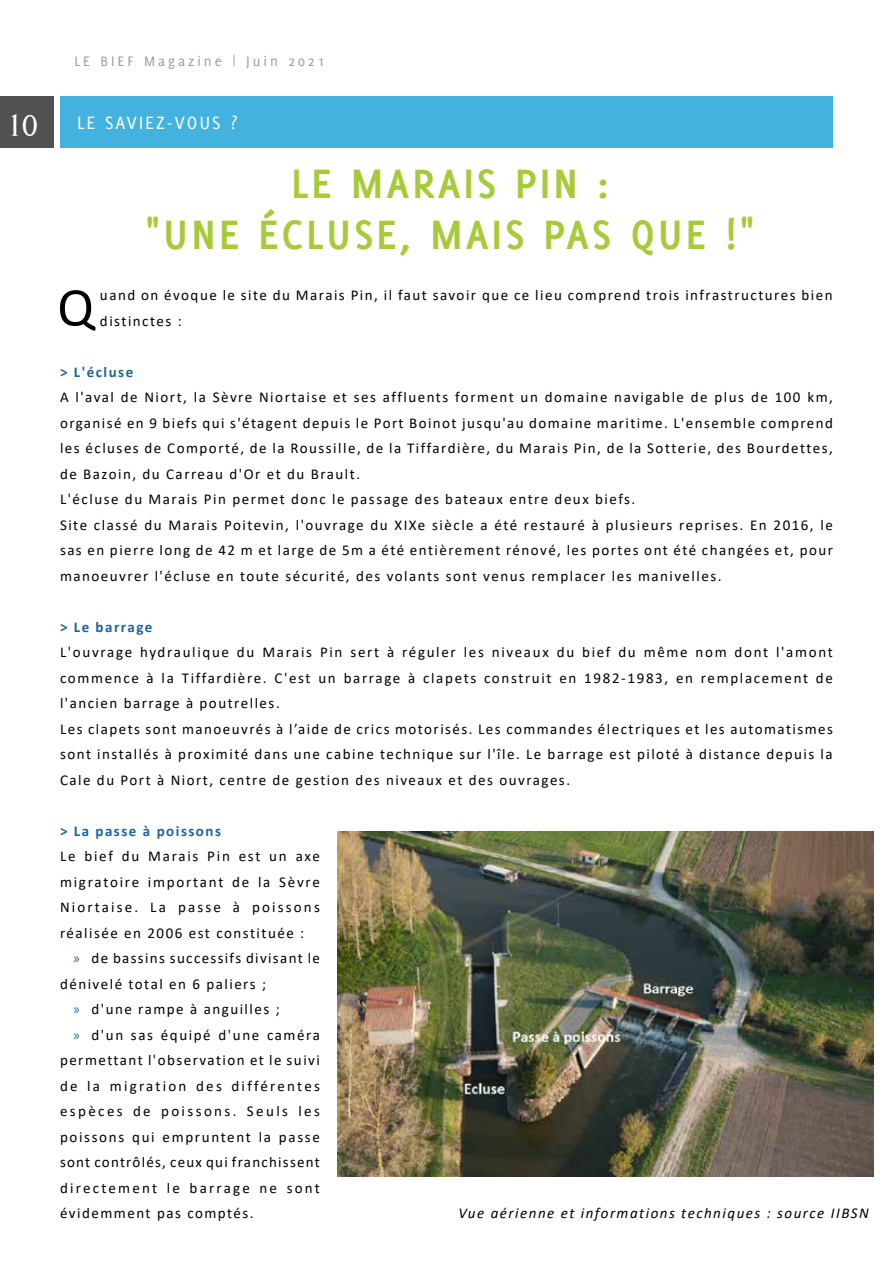
<style>
.page{position:relative;width:893px;height:1263px;background:#fff}
.page>*{position:absolute;margin:0;border:0;box-sizing:border-box;transform-origin:0 0}
.t1{font:55.2px "Calibri";color:#000}
.t2{font:700 45px/51px "Delicious";letter-spacing:.06em;color:#a7ca39;text-align:center}
.t3{font:30px "November Medium Normal";color:#fff}
.t4{font:19.5px "Delicious";letter-spacing:.1em;color:#fff}
.t5{font:15px/25.5px "Calibri";letter-spacing:.1em;color:#000}
.t6{font:15px "Calibri";letter-spacing:.15em;color:#000}
.t7{font:italic 15px "Calibri";letter-spacing:.1em;color:#000}
.t8{font:700 15px "Calibri";letter-spacing:.1em;color:#1c649b}
.t9{font:15px "Calibri";letter-spacing:.16em;color:#000}
.t10{font:15px "Delicious";letter-spacing:.2em;color:#999b9c}
.s1{font-family:"Myriad Pro";color:#1c649b}
</style>
<div class="page">
<img style="left:338px;top:832px;width:535px;height:345px">
<div style="left:0;top:96px;width:53px;height:51px;background:#505252"></div>
<div style="left:60px;top:96px;width:773px;height:51px;background:#43b2de"></div>
<p class="t10" style="left:74px;top:53px;width:252px">LE BIEF Magazine | Juin 2021</p>
<h3 class="t3" style="left:7px;top:109px;width:33px">10</h3>
<h3 class="t4" style="left:77px;top:112px;width:162px">LE SAVIEZ-VOUS ?</h3>
<h2 class="t2" style="left:145px;top:157px;width:611px">LE MARAIS PIN :<br>"UNE ÉCLUSE, MAIS PAS QUE !"</h2>
<h1 class="t1" style="left:57px;top:269px;width:39px">Q</h1>
<p class="t5" style="left:100px;top:282px;width:734px">uand on évoque le site du Marais Pin, il faut savoir que ce lieu comprend trois infrastructures bien distinctes :</p>
<p class="t8" style="left:60px;top:361px;width:75px">&gt; L'écluse</p>
<p class="t5" style="left:60px;top:384px;width:774px">A l'aval de Niort, la Sèvre Niortaise et ses affluents forment un domaine navigable de plus de 100 km, organisé en 9 biefs qui s'étagent depuis le Port Boinot jusqu'au domaine maritime. L'ensemble comprend les écluses de Comporté, de la Roussille, de la Tiffardière, du Marais Pin, de la Sotterie, des Bourdettes, de Bazoin, du Carreau d'Or et du Brault.<br>L'écluse du Marais Pin permet donc le passage des bateaux entre deux biefs.<br>Site classé du Marais Poitevin, l'ouvrage du XIXe siècle a été restauré à plusieurs reprises. En 2016, le sas en pierre long de 42 m et large de 5m a été entièrement rénové, les portes ont été changées et, pour manoeuvrer l'écluse en toute sécurité, des volants sont venus remplacer les manivelles.</p>
<p class="t8" style="left:60px;top:616px;width:94px">&gt; Le barrage</p>
<p class="t5" style="left:60px;top:639px;width:774px">L'ouvrage hydraulique du Marais Pin sert à réguler les niveaux du bief du même nom dont l'amont commence à la Tiffardière. C'est un barrage à clapets construit en 1982-1983, en remplacement de l'ancien barrage à poutrelles.<br>Les clapets sont manoeuvrés à l’aide de crics motorisés. Les commandes électriques et les automatismes sont installés à proximité dans une cabine technique sur l'île. Le barrage est piloté à distance depuis la Cale du Port à Niort, centre de gestion des niveaux et des ouvrages.</p>
<p class="t8" style="left:60px;top:820px;width:163px">&gt; La passe à poissons</p>
<p class="t5" style="left:60px;top:843px;width:261px;text-align:justify">Le bief du Marais Pin est un axe migratoire important de la Sèvre Niortaise. La passe à poissons réalisée en 2006 est constituée :</p>
<p class="t5" style="left:73px;top:945px;width:248px"><span class="s1">»</span> de bassins successifs divisant le</p>
<p class="t5" style="left:60px;top:970px;width:208px">dénivelé total en 6 paliers ;</p>
<p class="t5" style="left:73px;top:996px;width:208px"><span class="s1">»</span> d'une rampe à anguilles ;</p>
<p class="t5" style="left:73px;top:1021px;width:248px"><span class="s1">»</span> d'un sas équipé d'une caméra</p>
<p class="t5" style="left:60px;top:1047px;width:261px">permettant l'observation et le suivi</p>
<p class="t6" style="left:60px;top:1075px;width:261px">de la migration des différentes</p>
<p class="t9" style="left:60px;top:1101px;width:261px">espèces de poissons. Seuls les</p>
<p class="t5" style="left:60px;top:1123px;width:261px">poissons qui empruntent la passe</p>
<p class="t5" style="left:60px;top:1149px;width:261px">sont contrôlés, ceux qui franchissent</p>
<p class="t6" style="left:60px;top:1177px;width:261px">directement le barrage ne sont</p>
<p class="t5" style="left:60px;top:1200px;width:195px">évidemment pas comptés.</p>
<p class="t7" style="left:458px;top:1203px;width:412px">Vue aérienne et informations techniques : source IIBSN</p>
</div>
